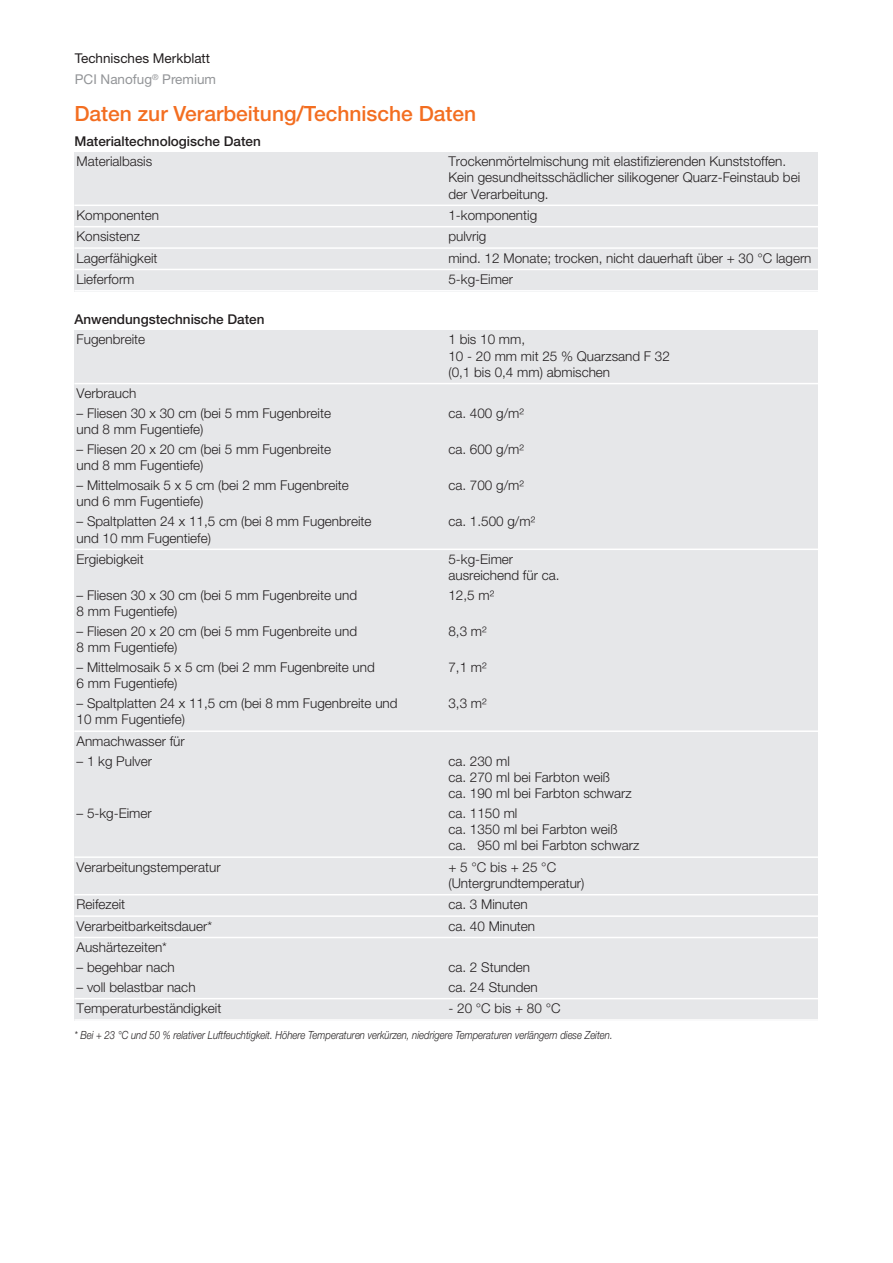
<style>
.page{position:relative;width:893px;height:1263px;background:#fff}
.page>*{position:absolute;margin:0;border:0;box-sizing:border-box;transform-origin:0 0}
.t1{font:500 21px "Helvetica Neue LT Pro";color:#f36e21}
.t2{font:300 13.5px/16.2px "Helvetica Neue LT Pro";color:#231f20}
.t3{font:500 13.5px "Helvetica Neue LT Pro";color:#231f20}
.t4{font:13.5px/21.3px "Helvetica Neue LT Pro";color:#231f20}
.t5{font:italic 300 11.25px "Helvetica Neue LT Pro";color:#231f20;scale:.85 1}
.s1{color:#939598}
</style>
<div class="page">
<div style="left:74px;top:331px;width:372px;height:53px;background:#e6e7e9"></div>
<div style="left:446px;top:331px;width:372px;height:53px;background:#e6e7e9"></div>
<div style="left:74px;top:384px;width:372px;height:20px;background:#e6e7e9"></div>
<div style="left:446px;top:384px;width:372px;height:20px;background:#e6e7e9"></div>
<div style="left:74px;top:404px;width:372px;height:36px;background:#e6e7e9"></div>
<div style="left:446px;top:404px;width:372px;height:36px;background:#e6e7e9"></div>
<div style="left:74px;top:440px;width:372px;height:36px;background:#e6e7e9"></div>
<div style="left:446px;top:440px;width:372px;height:36px;background:#e6e7e9"></div>
<div style="left:74px;top:476px;width:372px;height:36px;background:#e6e7e9"></div>
<div style="left:446px;top:476px;width:372px;height:36px;background:#e6e7e9"></div>
<div style="left:74px;top:512px;width:372px;height:37px;background:#e6e7e9"></div>
<div style="left:446px;top:512px;width:372px;height:37px;background:#e6e7e9"></div>
<div style="left:74px;top:549px;width:372px;height:37px;background:#e6e7e9"></div>
<div style="left:446px;top:549px;width:372px;height:37px;background:#e6e7e9"></div>
<div style="left:74px;top:586px;width:372px;height:36px;background:#e6e7e9"></div>
<div style="left:446px;top:586px;width:372px;height:36px;background:#e6e7e9"></div>
<div style="left:74px;top:622px;width:372px;height:36px;background:#e6e7e9"></div>
<div style="left:446px;top:622px;width:372px;height:36px;background:#e6e7e9"></div>
<div style="left:74px;top:658px;width:372px;height:36px;background:#e6e7e9"></div>
<div style="left:446px;top:658px;width:372px;height:36px;background:#e6e7e9"></div>
<div style="left:74px;top:694px;width:372px;height:37px;background:#e6e7e9"></div>
<div style="left:446px;top:694px;width:372px;height:37px;background:#e6e7e9"></div>
<div style="left:74px;top:731px;width:372px;height:21px;background:#e6e7e9"></div>
<div style="left:446px;top:731px;width:372px;height:21px;background:#e6e7e9"></div>
<div style="left:74px;top:752px;width:372px;height:52px;background:#e6e7e9"></div>
<div style="left:446px;top:752px;width:372px;height:52px;background:#e6e7e9"></div>
<div style="left:74px;top:804px;width:372px;height:53px;background:#e6e7e9"></div>
<div style="left:446px;top:804px;width:372px;height:53px;background:#e6e7e9"></div>
<div style="left:74px;top:857px;width:372px;height:38px;background:#e6e7e9"></div>
<div style="left:446px;top:857px;width:372px;height:38px;background:#e6e7e9"></div>
<div style="left:74px;top:895px;width:372px;height:21px;background:#e6e7e9"></div>
<div style="left:446px;top:895px;width:372px;height:21px;background:#e6e7e9"></div>
<div style="left:74px;top:916px;width:372px;height:21px;background:#e6e7e9"></div>
<div style="left:446px;top:916px;width:372px;height:21px;background:#e6e7e9"></div>
<div style="left:74px;top:937px;width:372px;height:21px;background:#e6e7e9"></div>
<div style="left:446px;top:937px;width:372px;height:21px;background:#e6e7e9"></div>
<div style="left:74px;top:958px;width:372px;height:20px;background:#e6e7e9"></div>
<div style="left:446px;top:958px;width:372px;height:20px;background:#e6e7e9"></div>
<div style="left:74px;top:978px;width:372px;height:21px;background:#e6e7e9"></div>
<div style="left:446px;top:978px;width:372px;height:21px;background:#e6e7e9"></div>
<div style="left:74px;top:999px;width:372px;height:22px;background:#e6e7e9"></div>
<div style="left:446px;top:999px;width:372px;height:22px;background:#e6e7e9"></div>
<hr style="left:74px;top:383px;width:744px;height:1px;background:#fff">
<hr style="left:74px;top:548px;width:744px;height:2px;background:#fff">
<hr style="left:74px;top:730px;width:744px;height:2px;background:#fff">
<hr style="left:74px;top:856px;width:744px;height:2px;background:#fff">
<hr style="left:74px;top:894px;width:744px;height:1px;background:#fff">
<hr style="left:74px;top:915px;width:744px;height:2px;background:#fff">
<hr style="left:74px;top:937px;width:744px;height:1px;background:#fff">
<hr style="left:74px;top:998px;width:744px;height:1px;background:#fff">
<hr style="left:74px;top:1019px;width:744px;height:2px;background:#fff">
<div style="left:74px;top:152px;width:372px;height:53px;background:#e6e7e9"></div>
<div style="left:446px;top:152px;width:372px;height:53px;background:#e6e7e9"></div>
<div style="left:74px;top:205px;width:372px;height:22px;background:#e6e7e9"></div>
<div style="left:446px;top:205px;width:372px;height:22px;background:#e6e7e9"></div>
<div style="left:74px;top:227px;width:372px;height:21px;background:#e6e7e9"></div>
<div style="left:446px;top:227px;width:372px;height:21px;background:#e6e7e9"></div>
<div style="left:74px;top:248px;width:372px;height:21px;background:#e6e7e9"></div>
<div style="left:446px;top:248px;width:372px;height:21px;background:#e6e7e9"></div>
<div style="left:74px;top:269px;width:372px;height:23px;background:#e6e7e9"></div>
<div style="left:446px;top:269px;width:372px;height:23px;background:#e6e7e9"></div>
<hr style="left:74px;top:205px;width:744px;height:1px;background:#fff">
<hr style="left:74px;top:226px;width:744px;height:1px;background:#fff">
<hr style="left:74px;top:247px;width:744px;height:2px;background:#fff">
<hr style="left:74px;top:269px;width:744px;height:1px;background:#fff">
<hr style="left:74px;top:290px;width:744px;height:2px;background:#fff">
<p class="t4" style="left:75px;top:49px;width:143px">Technisches Merkblatt<br><span class="s1">PCI Nanofug</span><sup>®</sup> <span class="s1">Premium</span></p>
<h1 class="t1" style="left:74px;top:106px;width:403px">Daten zur Verarbeitung/Technische Daten</h1>
<p class="t3" style="left:74px;top:136px;width:188px">Materialtechnologische Daten</p>
<p class="t2" style="left:77px;top:155px;width:77px">Materialbasis</p>
<p class="t2" style="left:448px;top:155px;width:353px">Trockenmörtelmischung mit elastifizierenden Kunststoffen.<br>Kein gesundheitsschädlicher silikogener Quarz-Feinstaub bei der Verarbeitung.</p>
<p class="t2" style="left:77px;top:208px;width:84px">Komponenten</p>
<p class="t2" style="left:448px;top:208px;width:90px">1-komponentig</p>
<p class="t2" style="left:77px;top:230px;width:65px">Konsistenz</p>
<p class="t2" style="left:448px;top:230px;width:40px">pulvrig</p>
<p class="t2" style="left:77px;top:251px;width:83px">Lagerfähigkeit</p>
<p class="t2" style="left:448px;top:251px;width:365px">mind. 12 Monate; trocken, nicht dauerhaft über + 30 °C lagern</p>
<p class="t2" style="left:77px;top:272px;width:60px">Lieferform</p>
<p class="t2" style="left:448px;top:272px;width:66px">5-kg-Eimer</p>
<p class="t3" style="left:74px;top:314px;width:192px">Anwendungstechnische Daten</p>
<p class="t2" style="left:77px;top:333px;width:70px">Fugenbreite</p>
<p class="t2" style="left:448px;top:333px;width:223px">1 bis 10 mm,<br>10 - 20 mm mit 25 % Quarzsand F 32 (0,1 bis 0,4 mm) abmischen</p>
<p class="t2" style="left:77px;top:387px;width:61px">Verbrauch</p>
<p class="t2" style="left:77px;top:406px;width:256px">– Fliesen 30 x 30 cm (bei 5 mm Fugenbreite und 8 mm Fugentiefe)</p>
<p class="t2" style="left:448px;top:406px;width:77px">ca. 400 g/m²</p>
<p class="t2" style="left:77px;top:443px;width:256px">– Fliesen 20 x 20 cm (bei 5 mm Fugenbreite und 8 mm Fugentiefe)</p>
<p class="t2" style="left:448px;top:443px;width:77px">ca. 600 g/m²</p>
<p class="t2" style="left:77px;top:479px;width:274px">– Mittelmosaik 5 x 5 cm (bei 2 mm Fugenbreite und 6 mm Fugentiefe)</p>
<p class="t2" style="left:448px;top:479px;width:77px">ca. 700 g/m²</p>
<p class="t2" style="left:77px;top:515px;width:297px">– Spaltplatten 24 x 11,5 cm (bei 8 mm Fugenbreite und 10 mm Fugentiefe)</p>
<p class="t2" style="left:448px;top:515px;width:88px">ca. 1.500 g/m²</p>
<p class="t2" style="left:77px;top:552px;width:69px">Ergiebigkeit</p>
<p class="t2" style="left:448px;top:552px;width:113px">5-kg-Eimer ausreichend für ca.</p>
<p class="t2" style="left:77px;top:588px;width:282px">– Fliesen 30 x 30 cm (bei 5 mm Fugenbreite und<br>8 mm Fugentiefe)</p>
<p class="t2" style="left:448px;top:588px;width:47px">12,5 m²</p>
<p class="t2" style="left:77px;top:624px;width:282px">– Fliesen 20 x 20 cm (bei 5 mm Fugenbreite und<br>8 mm Fugentiefe)</p>
<p class="t2" style="left:448px;top:624px;width:40px">8,3 m²</p>
<p class="t2" style="left:77px;top:660px;width:300px">– Mittelmosaik 5 x 5 cm (bei 2 mm Fugenbreite und<br>6 mm Fugentiefe)</p>
<p class="t2" style="left:448px;top:660px;width:40px">7,1 m²</p>
<p class="t2" style="left:77px;top:697px;width:323px">– Spaltplatten 24 x 11,5 cm (bei 8 mm Fugenbreite und<br>10 mm Fugentiefe)</p>
<p class="t2" style="left:448px;top:697px;width:40px">3,3 m²</p>
<p class="t2" style="left:77px;top:734px;width:110px">Anmachwasser für</p>
<p class="t2" style="left:77px;top:754px;width:77px">– 1 kg Pulver</p>
<p class="t2" style="left:448px;top:754px;width:185px">ca. 230 ml<br>ca. 270 ml bei Farbton weiß<br>ca. 190 ml bei Farbton schwarz</p>
<p class="t2" style="left:77px;top:806px;width:77px">– 5-kg-Eimer</p>
<p class="t2" style="left:448px;top:806px;width:192px">ca. 1150 ml<br>ca. 1350 ml bei Farbton weiß<br>ca. 950 ml bei Farbton schwarz</p>
<p class="t2" style="left:77px;top:860px;width:146px">Verarbeitungstemperatur</p>
<p class="t2" style="left:448px;top:860px;width:138px">+5°Cbis+25°C (Untergrundtemperatur)</p>
<p class="t2" style="left:77px;top:898px;width:50px">Reifezeit</p>
<p class="t2" style="left:448px;top:898px;width:81px">ca. 3 Minuten</p>
<p class="t2" style="left:77px;top:919px;width:137px">Verarbeitbarkeitsdauer*</p>
<p class="t2" style="left:448px;top:919px;width:88px">ca. 40 Minuten</p>
<p class="t2" style="left:77px;top:940px;width:92px">Aushärtezeiten*</p>
<p class="t2" style="left:77px;top:960px;width:100px">– begehbar nach</p>
<p class="t2" style="left:448px;top:960px;width:83px">ca. 2 Stunden</p>
<p class="t2" style="left:77px;top:980px;width:121px">– voll belastbar nach</p>
<p class="t2" style="left:448px;top:980px;width:91px">ca. 24 Stunden</p>
<p class="t2" style="left:77px;top:1002px;width:146px">Temperaturbeständigkeit</p>
<p class="t2" style="left:448px;top:1002px;width:114px">- 20 °C bis + 80 °C</p>
<p class="t5" style="left:74px;top:1031px;width:635px">* Bei + 23 °C und 50 % relativer Luftfeuchtigkeit. Höhere Temperaturen verkürzen, niedrigere Temperaturen verlängern diese Zeiten.</p>
</div>
